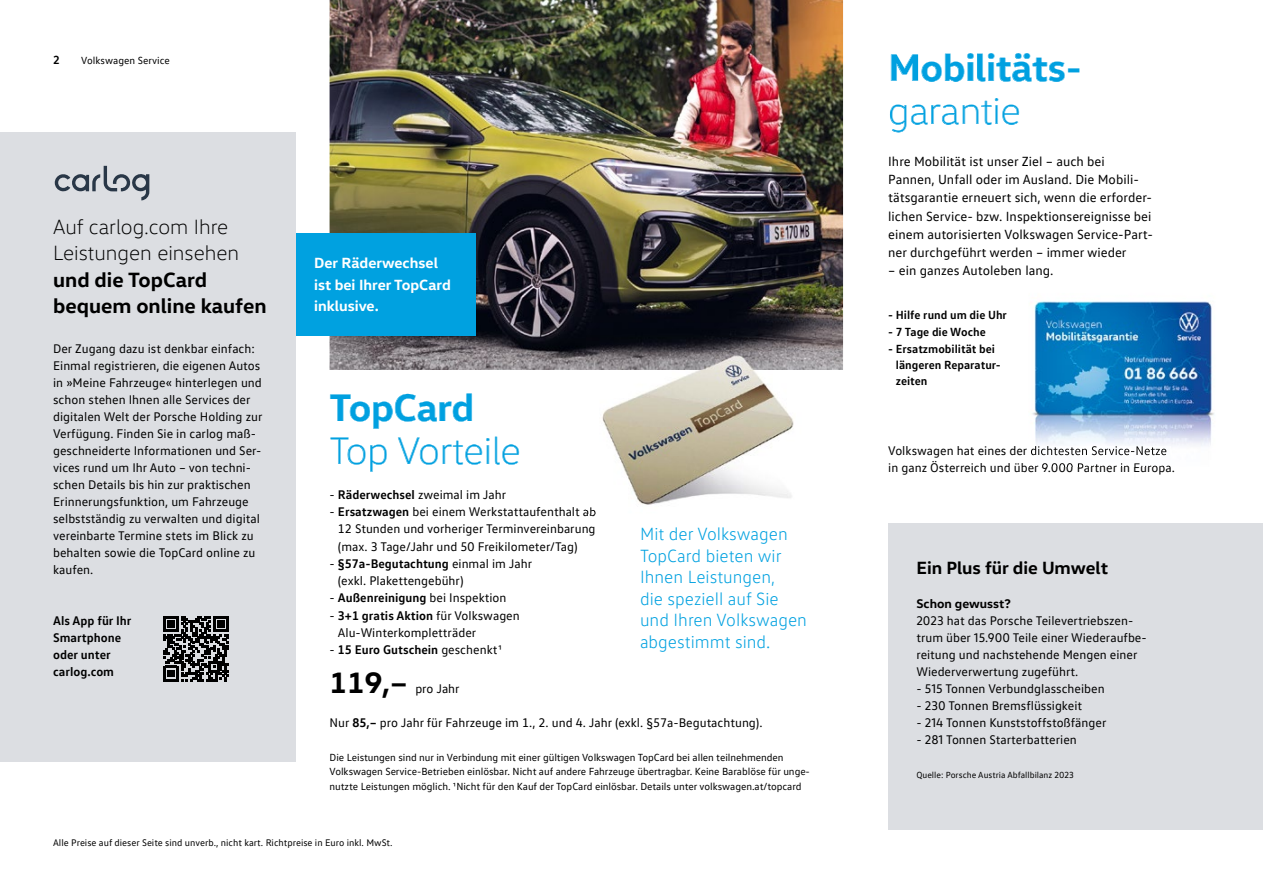
<style>
.page{position:relative;width:1263px;height:893px;background:#fff}
.page>*{position:absolute;margin:0;border:0;box-sizing:border-box;transform-origin:0 0}
.t1{font:300 39px "VW Head";letter-spacing:-.01em;color:#00a1e0}
.t2{font:700 39px "VW Head";letter-spacing:-.01em;color:#00a1e0}
.t3{font:700 30px "VW Head";color:#000}
.t4{font:300 21px/26.4px "VW Head";color:#000}
.t5{font:700 21px/26.4px "VW Head";color:#000}
.t6{font:300 18px/21.6px "VW Text";color:#00a1e0}
.t7{font:700 18px "VW Head";color:#000}
.t8{font:700 15px/21.6px "VW Head";color:#fff}
.t9{font:13.5px/18.3px "VW Text";color:#000}
.t10{font:12.75px/17px "VW Text";color:#000}
.t11{font:700 12.75px/17px "VW Text";color:#000}
.t12{font:700 12.75px "VW Head";color:#000}
.t13{font:700 12px/16.2px "VW Text";color:#000}
.t14{font:10.5px/14.2px "VW Text";letter-spacing:-.005em;color:#000}
.t15{font:9.75px "VW Text";color:#000}
.t16{font:9px "VW Text";color:#000}
.s1{font-weight:700}
.s2{font-weight:400}
</style>
<div class="page">
<img style="left:330px;top:0;width:513px;height:370px">
<img style="left:586px;top:309px;width:245px;height:196px">
<svg style="left:586px;top:507px;width:10px;height:6px"></svg>
<div style="left:295px;top:234px;width:181px;height:102px;background:#00a1e0"></div>
<svg style="left:891px;top:54px;width:27px;height:27px"></svg>
<img style="left:1032px;top:301px;width:182px;height:145px">
<img style="left:1031px;top:446px;width:136px;height:10px">
<img style="left:1029px;top:463px;width:142px;height:4px">
<div style="left:888px;top:523px;width:375px;height:306px;background:#dcdee2"></div>
<div style="left:0;top:132px;width:295px;height:629px;background:#dcdee2"></div>
<svg style="left:55px;top:166px;width:94px;height:34px"></svg>
<svg style="left:163px;top:616px;width:66px;height:66px"></svg>
<p class="t13" style="left:53px;top:51px;width:8px">2</p>
<p class="t14" style="left:81px;top:53px;width:90px">Volkswagen Service</p>
<h3 class="t4" style="left:53px;top:213px;width:188px">Auf carlog.com Ihre<br>Leistungen einsehen</h3>
<h3 class="t5" style="left:53px;top:265px;width:215px">und die TopCard bequem online kaufen</h3>
<p class="t10" style="left:53px;top:340px;width:211px">Der Zugang dazu ist denkbar einfach:<br>Einmal registrieren, die eigenen Autos in »Meine Fahrzeuge« hinterlegen und schon stehen Ihnen alle Services der digitalen Welt der Porsche Holding zur Verfügung. Finden Sie in carlog maß&shy;geschneiderte Informationen und Ser&shy;vices rund um Ihr Auto – von techni&shy;schen Details bis hin zur praktischen Erinnerungsfunktion, um Fahrzeuge selbstständig zu verwalten und digital vereinbarte Termine stets im Blick zu behalten sowie die TopCard online zu kaufen.</p>
<p class="t11" style="left:53px;top:612px;width:80px">Als App für Ihr<br>Smartphone oder unter carlog.com</p>
<p class="t8" style="left:314px;top:251px;width:138px">Der Räderwechsel ist bei Ihrer TopCard inklusive.</p>
<h1 class="t2" style="left:330px;top:382px;width:146px">TopCard</h1>
<h1 class="t1" style="left:330px;top:428px;width:193px">Top Vorteile</h1>
<p class="t10" style="left:330px;top:486px;width:178px">- <span class="s1">Räderwechsel</span> zweimal im Jahr</p>
<p class="t10" style="left:330px;top:503px;width:268px">- <span class="s1">Ersatzwagen</span> bei einem Werkstattaufenthalt ab</p>
<p class="t10" style="left:338px;top:520px;width:259px">12 Stunden und vorheriger Terminvereinbarung (max. 3 Tage/Jahr und 50 Freikilometer/Tag)</p>
<p class="t10" style="left:338px;top:555px;width:196px;text-indent:-8px">- <span class="s1">§57a-Begutachtung</span> einmal im Jahr (exkl. Plakettengebühr)</p>
<p class="t10" style="left:330px;top:589px;width:178px">- <span class="s1">Außenreinigung</span> bei Inspektion</p>
<p class="t10" style="left:338px;top:606px;width:183px;text-indent:-8px">- <span class="s1">3+1 gratis Aktion</span> für Volkswagen<br>Alu-Winterkompletträder</p>
<p class="t11" style="left:330px;top:641px;width:174px"><span class="s2">-</span> 15 Euro Gutschein <span class="s2">geschenkt1</span></p>
<h2 class="t3" style="left:330px;top:663px;width:80px">119,–</h2>
<p class="t10" style="left:415px;top:680px;width:46px">pro Jahr</p>
<h3 class="t6" style="left:640px;top:523px;width:169px">Mit der Volkswagen<br>TopCard bieten wir<br>Ihnen Leistungen,<br>die speziell auf Sie und Ihren Volkswagen abgestimmt sind.</h3>
<p class="t10" style="left:330px;top:714px;width:435px">Nur <span class="s1">85,–</span> pro Jahr für Fahrzeuge im 1., 2. und 4. Jahr (exkl. §57a-Begutachtung).</p>
<p class="t14" style="left:330px;top:750px;width:482px">Die Leistungen sind nur in Verbindung mit einer gültigen Volkswagen TopCard bei allen teilnehmenden<br>Volkswagen Service-Betrieben einlösbar. Nicht auf andere Fahrzeuge übertragbar. Keine Barablöse für unge&shy;nutzte Leistungen möglich. 1Nicht für den Kauf der TopCard einlösbar. Details unter volkswagen.at/topcard</p>
<p class="t15" style="left:53px;top:837px;width:341px">Alle Preise auf dieser Seite sind unverb., nicht kart. Richtpreise in Euro inkl. MwSt.</p>
<h1 class="t2" style="left:888px;top:42px;width:195px">Mobilitäts-</h1>
<h1 class="t1" style="left:888px;top:87px;width:134px">garantie</h1>
<p class="t9" style="left:888px;top:152px;width:266px">Ihre Mobilität ist unser Ziel – auch bei Pannen, Unfall oder im Ausland. Die Mobili&shy;tätsgarantie erneuert sich, wenn die erforder&shy;lichen Service- bzw. Inspektionsereignisse bei einem autorisierten Volkswagen Service-Part&shy;ner durchgeführt werden – immer wieder</p>
<p class="t9" style="left:888px;top:261px;width:167px">– ein ganzes Autoleben lang.</p>
<p class="t13" style="left:888px;top:306px;width:120px">- Hilfe rund um die Uhr</p>
<p class="t13" style="left:888px;top:323px;width:99px">- 7 Tage die Woche</p>
<p class="t13" style="left:896px;top:340px;width:106px;text-indent:-8px">- Ersatzmobilität bei längeren Reparatur&shy;zeiten</p>
<p class="t10" style="left:888px;top:459px;width:288px">in ganz Österreich und über 9.000 Partner in Europa.</p>
<h3 class="t7" style="left:916px;top:556px;width:193px">Ein Plus für die Umwelt</h3>
<p class="t12" style="left:916px;top:595px;width:96px">Schon gewusst?</p>
<p class="t10" style="left:916px;top:612px;width:232px">2023 hat das Porsche Teilevertriebszen&shy;trum über 15.900 Teile einer Wiederaufbe&shy;reitung und nachstehende Mengen einer Wiederverwertung zugeführt.</p>
<p class="t10" style="left:916px;top:680px;width:190px">- 515 Tonnen Verbundglasscheiben</p>
<p class="t10" style="left:916px;top:697px;width:167px">- 230 Tonnen Bremsflüssigkeit</p>
<p class="t10" style="left:916px;top:714px;width:192px">- 214 Tonnen Kunststoffstoßfänger</p>
<p class="t10" style="left:916px;top:731px;width:162px">- 281 Tonnen Starterbatterien</p>
<p class="t16" style="left:916px;top:769px;width:159px">Quelle: Porsche Austria Abfallbilanz 2023</p>
</div>
